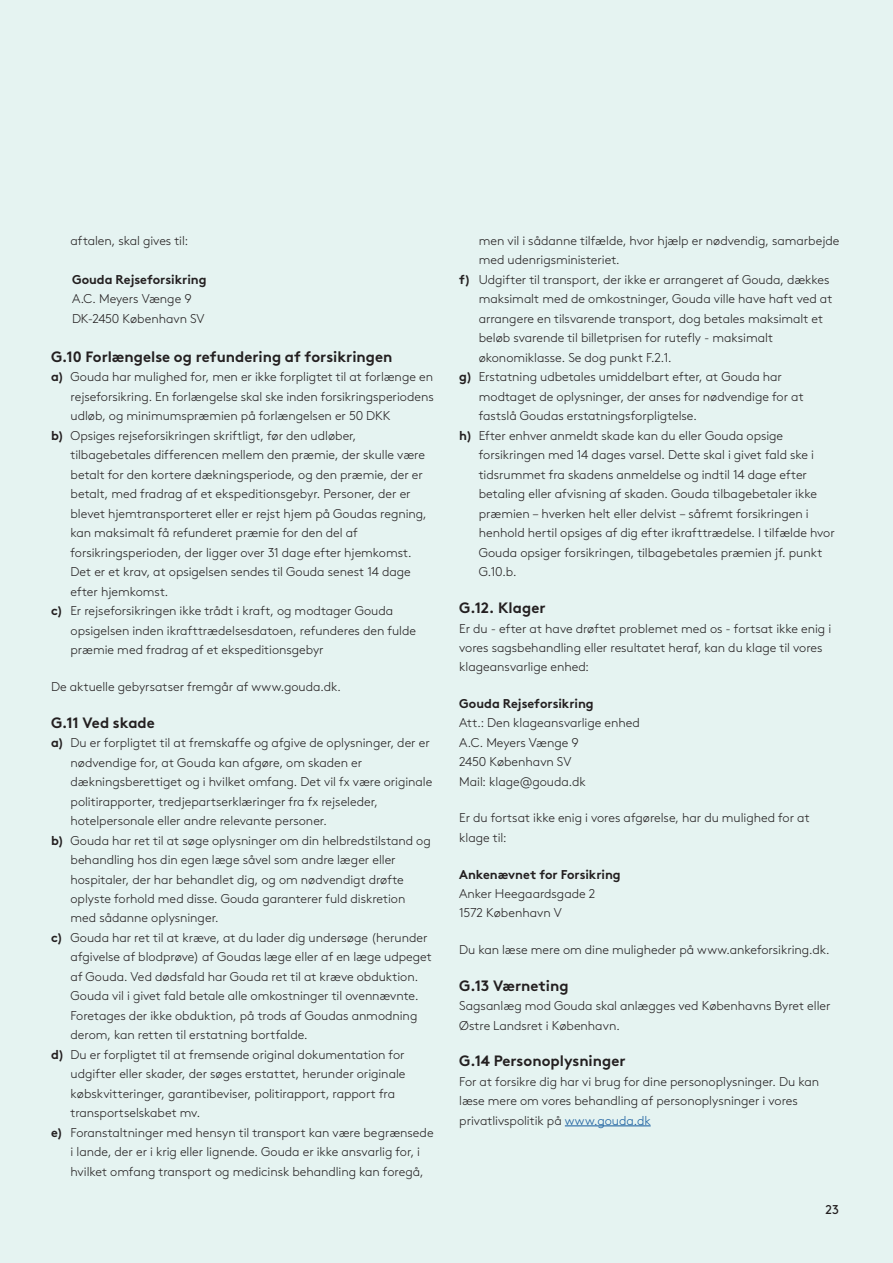
<style>
.page{position:relative;width:893px;height:1263px;background:#e5f3f1}
.page>*{position:absolute;margin:0;border:0;box-sizing:border-box;transform-origin:0 0}
.t1{font:15px "Gjen Brown OT Bold Alt";color:#231f20}
.t2{font:300 12.75px/19.5px "Gjen Brown OT";color:#231f20}
.t3{font:700 12.75px "Gjen Brown OT";letter-spacing:-.005em;color:#231f20}
.t4{font:12.75px "Gjen Brown OT Bold Alt";letter-spacing:-.005em;color:#231f20}
.t5{font:12.75px "Gjen Brown OT";color:#231f20}
.s1{font-weight:700}
.s2{color:#175d9e}
</style>
<div class="page">
<hr style="left:565px;top:1125px;width:86px;height:1px;background:#175d9e">
<p class="t2" style="left:71px;top:230px;width:119px">aftalen, skal gives til:</p>
<p class="t4" style="left:72px;top:269px;width:136px">Gouda Rejseforsikring</p>
<p class="t2" style="left:72px;top:288px;width:134px">A.C. Meyers Vænge 9<br>DK-2450 København SV</p>
<p class="t1" style="left:51px;top:345px;width:343px">G.10 Forlængelse og refundering af forsikringen</p>
<p class="t2" style="left:51px;top:366px;width:383px"><span class="s1">a)</span> Gouda har mulighed for, men er ikke forpligtet til at forlænge en</p>
<p class="t2" style="left:71px;top:386px;width:365px">rejseforsikring. En forlængelse skal ske inden forsikringsperiodens</p>
<p class="t2" style="left:71px;top:405px;width:322px">udløb, og minimumspræmien på forlængelsen er 50 DKK</p>
<p class="t2" style="left:51px;top:425px;width:307px"><span class="s1">b)</span> Opsiges rejseforsikringen skriftligt, før den udløber,</p>
<p class="t2" style="left:71px;top:444px;width:356px">tilbagebetales differencen mellem den præmie, der skulle være</p>
<p class="t2" style="left:71px;top:464px;width:354px">betalt for den kortere dækningsperiode, og den præmie, der er</p>
<p class="t2" style="left:71px;top:483px;width:342px">betalt, med fradrag af et ekspeditionsgebyr. Personer, der er</p>
<p class="t2" style="left:71px;top:503px;width:358px">blevet hjemtransporteret eller er rejst hjem på Goudas regning,</p>
<p class="t2" style="left:71px;top:522px;width:289px">kan maksimalt få refunderet præmie for den del af</p>
<p class="t2" style="left:71px;top:542px;width:343px">forsikringsperioden, der ligger over 31 dage efter hjemkomst.</p>
<p class="t2" style="left:71px;top:561px;width:342px">Det er et krav, at opsigelsen sendes til Gouda senest 14 dage</p>
<p class="t2" style="left:71px;top:581px;width:99px">efter hjemkomst.</p>
<p class="t2" style="left:51px;top:600px;width:344px"><span class="s1">c)</span> Er rejseforsikringen ikke trådt i kraft, og modtager Gouda</p>
<p class="t2" style="left:71px;top:620px;width:347px">opsigelsen inden ikrafttrædelsesdatoen, refunderes den fulde</p>
<p class="t2" style="left:71px;top:639px;width:255px">præmie med fradrag af et ekspeditionsgebyr</p>
<p class="t2" style="left:51px;top:676px;width:291px">De aktuelle gebyrsatser fremgår af www.gouda.dk.</p>
<p class="t1" style="left:51px;top:710px;width:105px">G.11 Ved skade</p>
<p class="t2" style="left:51px;top:732px;width:380px"><span class="s1">a)</span> Du er forpligtet til at fremskaffe og afgive de oplysninger, der er</p>
<p class="t2" style="left:71px;top:751px;width:293px">nødvendige for, at Gouda kan afgøre, om skaden er</p>
<p class="t2" style="left:71px;top:771px;width:363px">dækningsberettiget og i hvilket omfang. Det vil fx være originale</p>
<p class="t2" style="left:71px;top:790px;width:309px">politirapporter, tredjepartserklæringer fra fx rejseleder,</p>
<p class="t2" style="left:71px;top:810px;width:258px">hotelpersonale eller andre relevante personer.</p>
<p class="t2" style="left:51px;top:829px;width:381px"><span class="s1">b)</span> Gouda har ret til at søge oplysninger om din helbredstilstand og</p>
<p class="t2" style="left:71px;top:849px;width:327px">behandling hos din egen læge såvel som andre læger eller</p>
<p class="t2" style="left:71px;top:868px;width:335px">hospitaler, der har behandlet dig, og om nødvendigt drøfte</p>
<p class="t2" style="left:71px;top:888px;width:336px">oplyste forhold med disse. Gouda garanterer fuld diskretion</p>
<p class="t2" style="left:71px;top:907px;width:150px">med sådanne oplysninger.</p>
<p class="t2" style="left:51px;top:927px;width:378px"><span class="s1">c)</span> Gouda har ret til at kræve, at du lader dig undersøge (herunder</p>
<p class="t2" style="left:71px;top:946px;width:363px">afgivelse af blodprøve) af Goudas læge eller af en læge udpeget</p>
<p class="t2" style="left:71px;top:966px;width:349px">af Gouda. Ved dødsfald har Gouda ret til at kræve obduktion.</p>
<p class="t2" style="left:71px;top:985px;width:350px">Gouda vil i givet fald betale alle omkostninger til ovennævnte.</p>
<p class="t2" style="left:71px;top:1005px;width:348px">Foretages der ikke obduktion, på trods af Goudas anmodning</p>
<p class="t2" style="left:71px;top:1024px;width:239px">derom, kan retten til erstatning bortfalde.</p>
<p class="t2" style="left:51px;top:1044px;width:355px"><span class="s1">d)</span> Du er forpligtet til at fremsende original dokumentation for</p>
<p class="t2" style="left:71px;top:1063px;width:336px">udgifter eller skader, der søges erstattet, herunder originale</p>
<p class="t2" style="left:71px;top:1083px;width:326px">købskvitteringer, garantibeviser, politirapport, rapport fra</p>
<p class="t2" style="left:71px;top:1102px;width:131px">transportselskabet mv.</p>
<p class="t2" style="left:51px;top:1122px;width:384px"><span class="s1">e)</span> Foranstaltninger med hensyn til transport kan være begrænsede</p>
<p class="t2" style="left:71px;top:1141px;width:351px">i lande, der er i krig eller lignende. Gouda er ikke ansvarlig for, i</p>
<p class="t2" style="left:71px;top:1161px;width:355px">hvilket omfang transport og medicinsk behandling kan foregå,</p>
<p class="t2" style="left:479px;top:230px;width:362px">men vil i sådanne tilfælde, hvor hjælp er nødvendig, samarbejde</p>
<p class="t2" style="left:479px;top:249px;width:143px">med udenrigsministeriet.</p>
<p class="t2" style="left:459px;top:269px;width:372px"><span class="s1">f)</span> Udgifter til transport, der ikke er arrangeret af Gouda, dækkes</p>
<p class="t2" style="left:479px;top:288px;width:355px">maksimalt med de omkostninger, Gouda ville have haft ved at</p>
<p class="t2" style="left:479px;top:308px;width:346px">arrangere en tilsvarende transport, dog betales maksimalt et</p>
<p class="t2" style="left:479px;top:327px;width:296px">beløb svarende til billetprisen for rutefly - maksimalt</p>
<p class="t2" style="left:479px;top:347px;width:194px">økonomiklasse. Se dog punkt F.2.1.</p>
<p class="t2" style="left:459px;top:366px;width:324px"><span class="s1">g)</span> Erstatning udbetales umiddelbart efter, at Gouda har</p>
<p class="t2" style="left:479px;top:386px;width:326px">modtaget de oplysninger, der anses for nødvendige for at</p>
<p class="t2" style="left:479px;top:405px;width:220px">fastslå Goudas erstatningsforpligtelse.</p>
<p class="t2" style="left:459px;top:425px;width:325px"><span class="s1">h)</span> Efter enhver anmeldt skade kan du eller Gouda opsige</p>
<p class="t2" style="left:479px;top:444px;width:337px">forsikringen med 14 dages varsel. Dette skal i givet fald ske i</p>
<p class="t2" style="left:479px;top:464px;width:330px">tidsrummet fra skadens anmeldelse og indtil 14 dage efter</p>
<p class="t2" style="left:479px;top:483px;width:340px">betaling eller afvisning af skaden. Gouda tilbagebetaler ikke</p>
<p class="t2" style="left:479px;top:503px;width:331px">præmien – hverken helt eller delvist – såfremt forsikringen i</p>
<p class="t2" style="left:479px;top:522px;width:358px">henhold hertil opsiges af dig efter ikrafttrædelse. I tilfælde hvor</p>
<p class="t2" style="left:479px;top:542px;width:345px">Gouda opsiger forsikringen, tilbagebetales præmien jf. punkt</p>
<p class="t2" style="left:479px;top:561px;width:39px">G.10.b.</p>
<p class="t1" style="left:459px;top:596px;width:88px">G.12. Klager</p>
<p class="t2" style="left:459px;top:617px;width:373px">Er du - efter at have drøftet problemet med os - fortsat ikke enig i vores sagsbehandling eller resultatet heraf, kan du klage til vores klageansvarlige enhed:</p>
<p class="t3" style="left:459px;top:693px;width:136px">Gouda Rejseforsikring</p>
<p class="t2" style="left:459px;top:712px;width:182px">Att.: Den klageansvarlige enhed<br>A.C. Meyers Vænge 9<br>2450 København SV<br>Mail: klage@gouda.dk</p>
<p class="t2" style="left:459px;top:807px;width:352px">Er du fortsat ikke enig i vores afgørelse, har du mulighed for at klage til:</p>
<p class="t3" style="left:459px;top:864px;width:163px">Ankenævnet for Forsikring</p>
<p class="t2" style="left:459px;top:883px;width:138px">Anker Heegaardsgade 2<br>1572 København V</p>
<p class="t2" style="left:459px;top:939px;width:372px">Du kan læse mere om dine muligheder på www.ankeforsikring.dk.</p>
<p class="t1" style="left:459px;top:973px;width:111px">G.13 Værneting</p>
<p class="t2" style="left:459px;top:995px;width:373px">Sagsanlæg mod Gouda skal anlægges ved Københavns Byret eller<br>Østre Landsret i København.</p>
<p class="t1" style="left:459px;top:1049px;width:168px">G.14 Personoplysninger</p>
<p class="t2" style="left:459px;top:1070px;width:361px">For at forsikre dig har vi brug for dine personoplysninger. Du kan læse mere om vores behandling af personoplysninger i vores privatlivspolitik på <span class="s2">www.gouda.dk</span></p>
<p class="t5" style="left:825px;top:1200px;width:15px">23</p>
</div>
